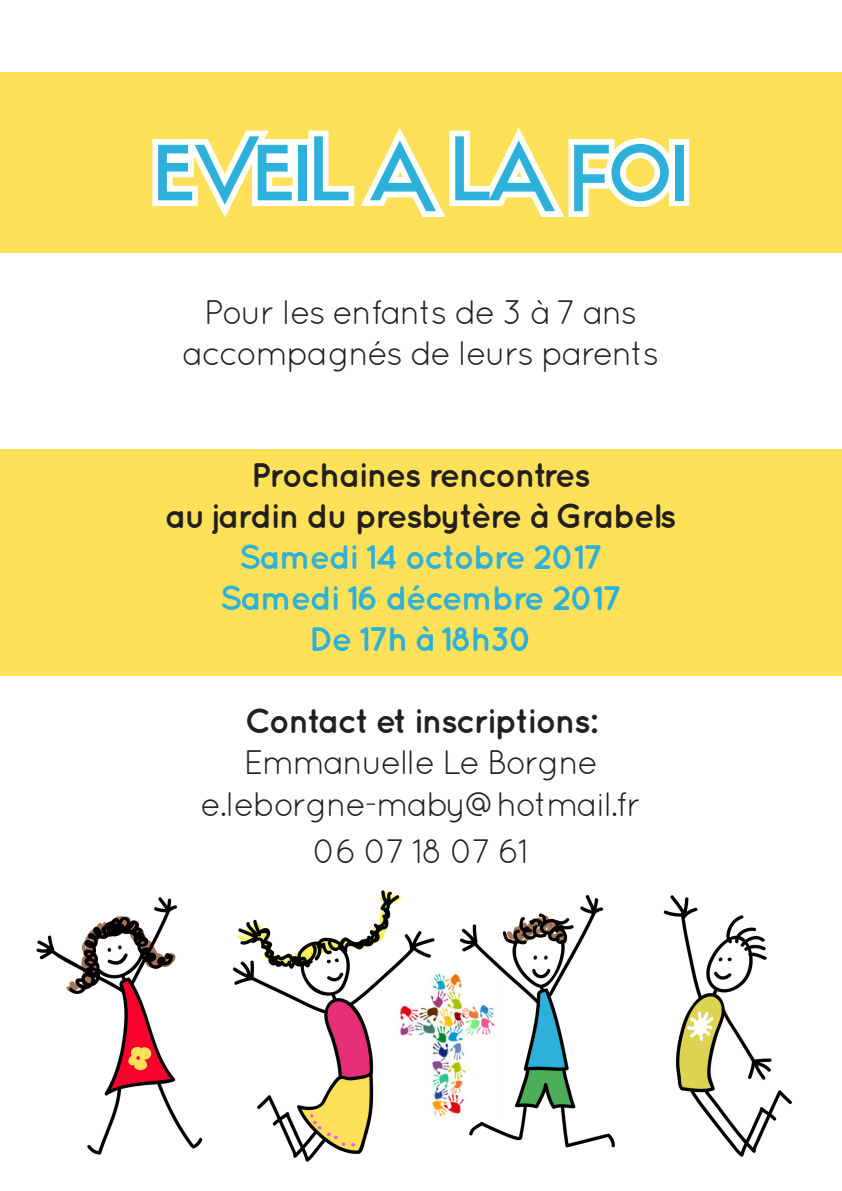
<style>
.page{position:relative;width:842px;height:1191px;background:#fff}
.page>*{position:absolute;margin:0;border:0;box-sizing:border-box;transform-origin:0 0}
.t1{font:77.8px "Stentiga";color:#2db0da}
.t2{font:34px "Quicksand";letter-spacing:-.05em;color:#231f20}
.t3{font:700 34px "Quicksand";letter-spacing:-.05em;color:#231f20}
.t4{font:700 34px "Quicksand";letter-spacing:-.05em;color:#2db0da}
</style>
<div class="page">
<div style="left:0;top:449px;width:842px;height:227px;background:#fee159"></div>
<div style="left:0;top:72px;width:842px;height:181px;background:#fee159"></div>
<img style="left:36px;top:890px;width:756px;height:272px">
<svg style="left:152px;top:128px;width:517px;height:90px"></svg>
<div style="left:669px;top:139px;width:20px;height:67px;border:12px solid #fff"></div>
<img style="left:396px;top:970px;width:103px;height:149px">
<p class="t1" style="left:155px;top:126px;width:533px">EVEIL A LA FOI</p>
<p class="t2" style="left:204px;top:293px;width:435px">Pour les enfants de 3 à 7 ans</p>
<p class="t2" style="left:182px;top:333px;width:478px">accompagnés de leurs parents</p>
<p class="t3" style="left:251px;top:455px;width:341px">Prochaines rencontres</p>
<p class="t3" style="left:165px;top:496px;width:513px">au jardin du presbytère à Grabels</p>
<p class="t4" style="left:239px;top:536px;width:366px">Samedi 14 octobre 2017</p>
<p class="t4" style="left:220px;top:577px;width:404px">Samedi 16 décembre 2017</p>
<p class="t4" style="left:309px;top:618px;width:225px">De 17h à 18h30</p>
<p class="t3" style="left:245px;top:700px;width:354px">Contact et inscriptions:</p>
<p class="t2" style="left:244px;top:743px;width:356px">Emmanuelle Le Borgne</p>
<p class="t2" style="left:201px;top:784px;width:442px">e.leborgne-maby@hotmail.fr</p>
<p class="t2" style="left:313px;top:831px;width:218px">06 07 18 07 61</p>
</div>
